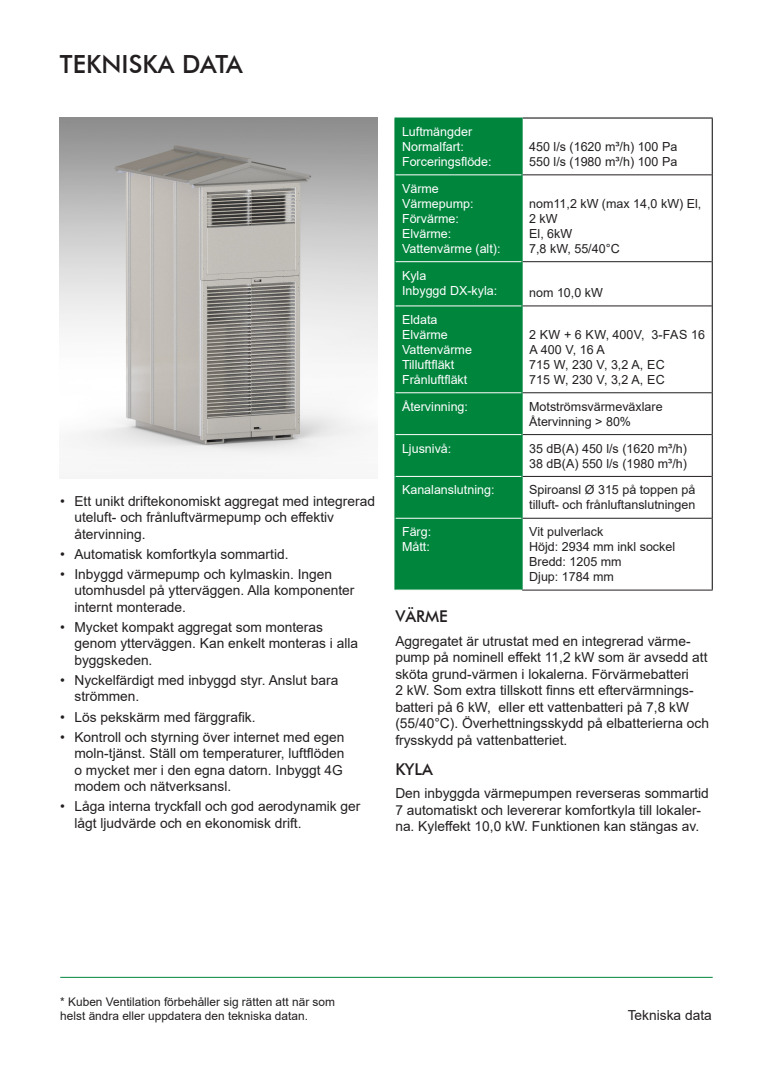
<style>
.page{position:relative;width:773px;height:1081px;background:#fff}
.page>*{position:absolute;margin:0;border:0;box-sizing:border-box;transform-origin:0 0}
.Rubrik_2{font:500 25px "Futura BT";color:#231f20}
.Rubrik_4{font:500 16.25px "Futura BT";color:#231f20}
.Text{font:13.75px/16.5px "Arial";color:#231f20}
.Text_-_vit_-_9_5pt{font:12.5px "Arial";color:#fff}
.Text_-_vit_-_11pt{font:12.5px/15px "Arial";color:#231f20}
.Text_-_9_5pt{font:12.5px/15px "Arial";color:#231f20}
.Bildtext{font:11.88px/14.2px "Arial";color:#231f20}
</style>
<div class="page">
<hr style="left:60px;top:977px;width:652px;height:1px;background:#00853d">
<img style="left:60px;top:118px;width:317px;height:339px">
<div style="left:395px;top:119px;width:126px;height:470px;background:#00853d"></div>
<hr style="left:522px;top:174px;width:189px;height:1px;background:#231f20">
<hr style="left:522px;top:261px;width:189px;height:1px;background:#231f20">
<hr style="left:522px;top:305px;width:189px;height:1px;background:#231f20">
<hr style="left:522px;top:392px;width:189px;height:1px;background:#231f20">
<hr style="left:522px;top:434px;width:189px;height:1px;background:#231f20">
<hr style="left:522px;top:476px;width:189px;height:1px;background:#231f20">
<hr style="left:522px;top:518px;width:189px;height:1px;background:#231f20">
<hr style="left:522px;top:589px;width:190px;height:1px;background:#231f20">
<hr style="left:395px;top:174px;width:126px;height:1px;background:#fff">
<hr style="left:395px;top:261px;width:126px;height:1px;background:#fff">
<hr style="left:395px;top:305px;width:126px;height:1px;background:#fff">
<hr style="left:395px;top:392px;width:126px;height:1px;background:#fff">
<hr style="left:395px;top:434px;width:126px;height:1px;background:#fff">
<hr style="left:395px;top:476px;width:126px;height:1px;background:#fff">
<hr style="left:395px;top:518px;width:126px;height:1px;background:#fff">
<hr style="left:522px;top:118px;width:190px;height:1px;background:#000">
<hr style="left:711px;top:118px;width:1px;height:57px;background:#000">
<hr style="left:711px;top:175px;width:1px;height:87px;background:#000">
<hr style="left:711px;top:262px;width:1px;height:44px;background:#000">
<hr style="left:711px;top:306px;width:1px;height:87px;background:#000">
<hr style="left:711px;top:393px;width:1px;height:41px;background:#000">
<hr style="left:711px;top:434px;width:1px;height:42px;background:#000">
<hr style="left:711px;top:476px;width:1px;height:42px;background:#000">
<hr style="left:711px;top:518px;width:1px;height:71px;background:#000">
<hr style="left:394px;top:118px;width:128px;height:1px;background:#00853d">
<hr style="left:394px;top:118px;width:1px;height:57px;background:#00853d">
<hr style="left:521px;top:118px;width:1px;height:57px;background:#00853d">
<hr style="left:394px;top:175px;width:1px;height:87px;background:#00853d">
<hr style="left:521px;top:175px;width:1px;height:87px;background:#00853d">
<hr style="left:394px;top:262px;width:1px;height:44px;background:#00853d">
<hr style="left:521px;top:262px;width:1px;height:44px;background:#00853d">
<hr style="left:394px;top:306px;width:1px;height:87px;background:#00853d">
<hr style="left:521px;top:306px;width:1px;height:87px;background:#00853d">
<hr style="left:394px;top:393px;width:1px;height:41px;background:#00853d">
<hr style="left:521px;top:393px;width:1px;height:41px;background:#00853d">
<hr style="left:394px;top:434px;width:1px;height:42px;background:#00853d">
<hr style="left:521px;top:434px;width:1px;height:42px;background:#00853d">
<hr style="left:394px;top:476px;width:1px;height:42px;background:#00853d">
<hr style="left:521px;top:476px;width:1px;height:42px;background:#00853d">
<hr style="left:394px;top:518px;width:1px;height:71px;background:#00853d">
<hr style="left:521px;top:518px;width:1px;height:71px;background:#00853d">
<p class="Rubrik_2" style="left:60px;top:49px;width:184px">TEKNISKA DATA</p>
<p class="Text" style="left:74px;top:492px;width:302px;text-indent:-14px">• Ett unikt driftekonomiskt aggregat med integrerad uteluft- och frånluftvärmepump och effektiv återvinning.</p>
<p class="Text" style="left:60px;top:545px;width:230px">• Automatisk komfortkyla sommartid.</p>
<p class="Text" style="left:74px;top:566px;width:281px;text-indent:-14px">• Inbyggd värmepump och kylmaskin. Ingen utomhusdel på ytterväggen. Alla komponenter internt monterade.</p>
<p class="Text" style="left:74px;top:619px;width:285px;text-indent:-14px">• Mycket kompakt aggregat som monteras genom ytterväggen. Kan enkelt monteras i alla byggskeden.</p>
<p class="Text" style="left:74px;top:672px;width:265px;text-indent:-14px">• Nyckelfärdigt med inbyggd styr. Anslut bara strömmen.</p>
<p class="Text" style="left:60px;top:708px;width:197px">• Lös pekskärm med färggrafik.</p>
<p class="Text" style="left:74px;top:728px;width:271px;text-align:justify;text-indent:-14px">• Kontroll och styrning över internet med egen moln-tjänst. Ställ om temperaturer, luftflöden o mycket mer i den egna datorn. Inbyggt 4G modem och nätverksansl.</p>
<p class="Text" style="left:74px;top:798px;width:287px;text-indent:-14px">• Låga interna tryckfall och god aerodynamik ger lågt ljudvärde och en ekonomisk drift.</p>
<p class="Text_-_vit_-_9_5pt" style="left:402px;top:123px;width:72px">Luftmängder</p>
<p class="Text_-_vit_-_9_5pt" style="left:402px;top:138px;width:63px">Normalfart:</p>
<p class="Text_-_vit_-_9_5pt" style="left:402px;top:153px;width:91px">Forceringsflöde:</p>
<p class="Text_-_vit_-_9_5pt" style="left:402px;top:180px;width:38px">Värme</p>
<p class="Text_-_vit_-_9_5pt" style="left:402px;top:195px;width:73px">Värmepump:</p>
<p class="Text_-_vit_-_9_5pt" style="left:402px;top:210px;width:58px">Förvärme:</p>
<p class="Text_-_vit_-_9_5pt" style="left:402px;top:225px;width:51px">Elvärme:</p>
<p class="Text_-_vit_-_9_5pt" style="left:402px;top:240px;width:100px">Vattenvärme (alt):</p>
<p class="Text_-_vit_-_11pt" style="left:529px;top:139px;width:149px">450 l/s (1620 m³/h) 100 Pa<br>550 l/s (1980 m³/h) 100 Pa</p>
<p class="Text_-_vit_-_11pt" style="left:529px;top:196px;width:174px">nom11,2 kW (max 14,0 kW) El,<br>2 kW<br>El, 6kW</p>
<p class="Text_-_vit_-_11pt" style="left:529px;top:241px;width:92px">7,8 kW, 55/40°C</p>
<p class="Text_-_vit_-_9_5pt" style="left:402px;top:267px;width:26px">Kyla</p>
<p class="Text_-_vit_-_9_5pt" style="left:402px;top:282px;width:97px">Inbyggd DX-kyla:</p>
<p class="Text_-_vit_-_11pt" style="left:529px;top:285px;width:75px">nom 10,0 kW</p>
<p class="Text_-_vit_-_9_5pt" style="left:402px;top:311px;width:37px">Eldata</p>
<p class="Text_-_vit_-_9_5pt" style="left:402px;top:326px;width:47px">Elvärme</p>
<p class="Text_-_vit_-_9_5pt" style="left:402px;top:341px;width:71px">Vattenvärme</p>
<p class="Text_-_vit_-_9_5pt" style="left:402px;top:356px;width:54px">Tilluftfläkt</p>
<p class="Text_-_vit_-_9_5pt" style="left:402px;top:371px;width:67px">Frånluftfläkt</p>
<p class="Text_-_vit_-_11pt" style="left:529px;top:327px;width:177px">2 KW + 6 KW, 400V, 3-FAS 16<br>A 400 V, 16 A<br>715 W, 230 V, 3,2 A, EC<br>715 W, 230 V, 3,2 A, EC</p>
<p class="Text_-_vit_-_9_5pt" style="left:402px;top:398px;width:67px">Återvinning:</p>
<p class="Text_-_vit_-_11pt" style="left:529px;top:399px;width:135px">Motströmsvärmeväxlare<br>Återvinning &gt; 80%</p>
<p class="Text_-_vit_-_9_5pt" style="left:402px;top:439px;width:51px">Ljusnivå:</p>
<p class="Text_-_9_5pt" style="left:529px;top:440px;width:159px">35 dB(A) 450 l/s (1620 m³/h)</p>
<p class="Text_-_9_5pt" style="left:529px;top:455px;width:159px">38 dB(A) 550 l/s (1980 m³/h)</p>
<p class="Text_-_vit_-_9_5pt" style="left:402px;top:481px;width:94px">Kanalanslutning:</p>
<p class="Text_-_9_5pt" style="left:529px;top:482px;width:168px">Spiroansl Ø 315 på toppen på tilluft- och frånluftanslutningen</p>
<p class="Text_-_vit_-_9_5pt" style="left:402px;top:523px;width:31px">Färg:</p>
<p class="Text_-_vit_-_9_5pt" style="left:402px;top:538px;width:29px">Mått:</p>
<p class="Text_-_9_5pt" style="left:529px;top:524px;width:76px">Vit pulverlack</p>
<p class="Text_-_9_5pt" style="left:529px;top:539px;width:147px">Höjd: 2934 mm inkl sockel</p>
<p class="Text_-_9_5pt" style="left:529px;top:554px;width:94px">Bredd: 1205 mm<br>Djup: 1784 mm</p>
<p class="Rubrik_4" style="left:395px;top:606px;width:54px">VÄRME</p>
<p class="Text" style="left:395px;top:632px;width:315px">Aggregatet är utrustat med en integrerad värme&shy;pump på nominell effekt 11,2 kW som är avsedd att sköta grund-värmen i lokalerna. Förvärmebatteri<br>2 kW. Som extra tillskott finns ett eftervärmnings&shy;batteri på 6 kW, eller ett vattenbatteri på 7,8 kW (55/40°C). Överhettningsskydd på elbatterierna och frysskydd på vattenbatteriet.</p>
<p class="Rubrik_4" style="left:395px;top:759px;width:39px">KYLA</p>
<p class="Text" style="left:395px;top:785px;width:315px">Den inbyggda värmepumpen reverseras sommartid<br>7 automatiskt och levererar komfortkyla till lokaler&shy;na. Kyleffekt 10,0 kW. Funktionen kan stängas av.</p>
<p class="Bildtext" style="left:60px;top:995px;width:276px">* Kuben Ventilation förbehåller sig rätten att när som helst ändra eller uppdatera den tekniska datan.</p>
<p class="Text" style="left:627px;top:1007px;width:86px">Tekniska data</p>
</div>
